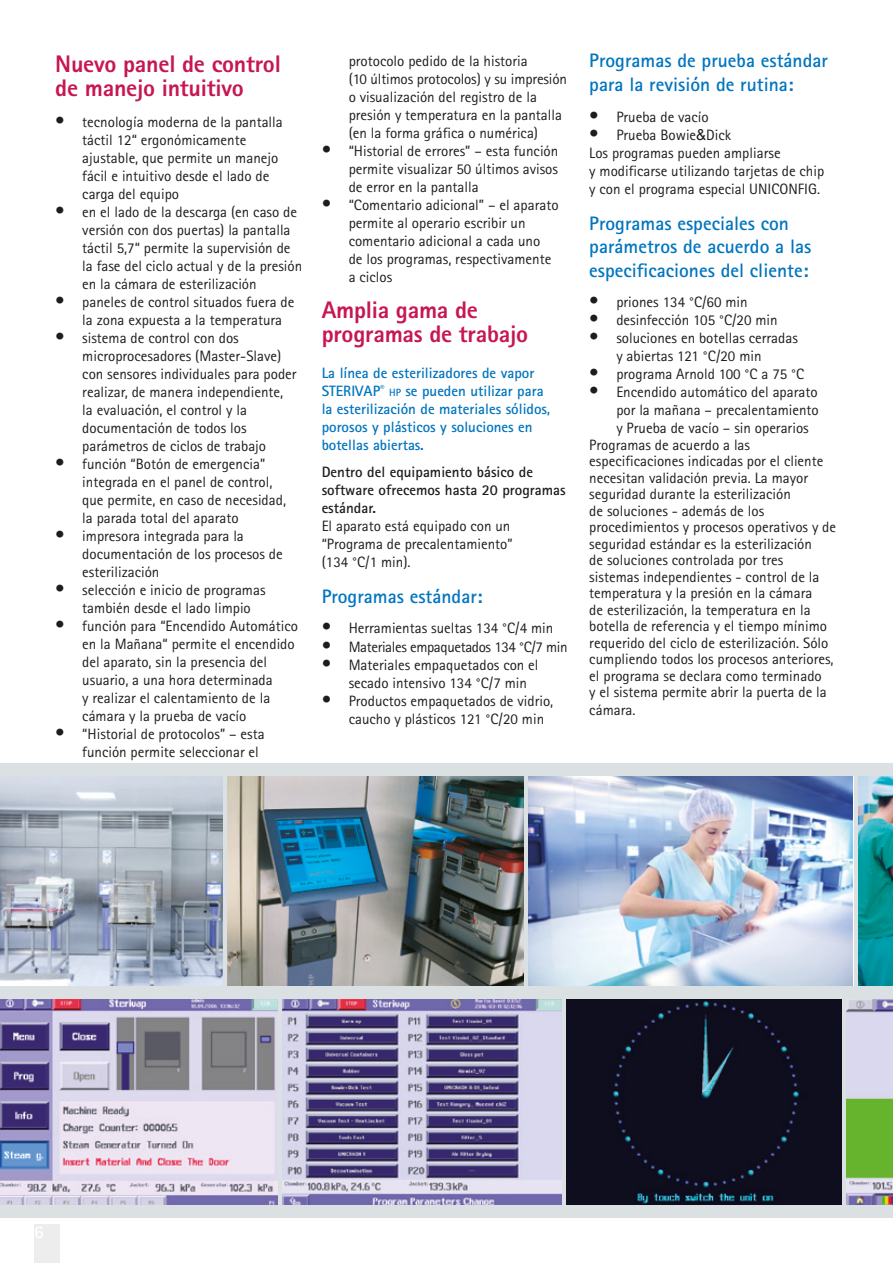
<style>
.page{position:relative;width:893px;height:1263px;background:#fff}
.page>*{position:absolute;margin:0;border:0;box-sizing:border-box;transform-origin:0 0}
.t1{font:800 24px/24px "Rotis Sans Serif Std";letter-spacing:-.01em;color:#c71653}
.t2{font:700 19.5px/23.4px "Rotis Sans Serif Std";color:#0075bf}
.Normální{font:15px/18px "Rotis Sans Serif Std";color:#1d1d1b}
.bezny_text-modry{font:700 15px/18px "Rotis Sans Serif Std";color:#0075bf}
.Normální-2{font:700 15px/18px "Rotis Sans Serif Std";color:#1d1d1b}
.Normální-3{font:15px "Rotis Sans Serif Std";letter-spacing:-.025em;color:#1d1d1b}
.s1{font-size:19.2px}
.s2{font-size:10.5px}
.s3{font-family:"Arial"}
</style>
<div class="page">
<div style="left:34px;top:1225px;width:26px;height:38px;background:#ededed"></div>
<img style="left:0;top:776px;width:224px;height:210px">
<img style="left:857px;top:776px;width:36px;height:210px">
<img style="left:227px;top:776px;width:625px;height:210px">
<img style="left:566px;top:999px;width:327px;height:206px">
<img style="left:0;top:999px;width:279px;height:206px">
<img style="left:282px;top:999px;width:280px;height:206px">
<div style="left:0;top:1205px;width:893px;height:13px;background:#dbe0e3"></div>
<div style="left:0;top:763px;width:893px;height:13px;background:#dbe0e3"></div>
<hr style="left:224px;top:773px;width:3px;height:217px;background:#dbe0e3">
<hr style="left:524px;top:773px;width:3px;height:217px;background:#dbe0e3">
<hr style="left:854px;top:773px;width:3px;height:217px;background:#dbe0e3">
<hr style="left:279px;top:995px;width:3px;height:218px;background:#dbe0e3">
<hr style="left:562px;top:995px;width:3px;height:218px;background:#dbe0e3">
<div style="left:0;top:986px;width:893px;height:13px;background:#dbe0e3"></div>
<hr style="left:843px;top:995px;width:3px;height:218px;background:#dbe0e3">
<p class="t1" style="left:55px;top:51px;width:227px">Nuevo panel de control de manejo intuitivo</p>
<p class="Normální" style="left:82px;top:112px;width:202px;text-indent:-27px"><span class="s1">•</span> tecnología moderna de la pantalla táctil 12“ ergonómicamente ajustable, que permite un manejo fácil e intuitivo desde el lado de carga del equipo</p>
<p class="Normální" style="left:82px;top:202px;width:221px;text-indent:-27px"><span class="s1">•</span> en el lado de la descarga (en caso de versión con dos puertas) la pantalla táctil 5,7“ permite la supervisión de la fase del ciclo actual y de la presión en la cámara de esterilización</p>
<p class="Normální" style="left:82px;top:292px;width:214px;text-indent:-27px"><span class="s1">•</span> paneles de control situados fuera de la zona expuesta a la temperatura</p>
<p class="Normální" style="left:82px;top:328px;width:216px;text-indent:-27px"><span class="s1">•</span> sistema de control con dos microprocesadores (Master-Slave) con sensores individuales para poder realizar, de manera independiente, la evaluación, el control y la documentación de todos los parámetros de ciclos de trabajo</p>
<p class="Normální" style="left:82px;top:454px;width:205px;text-indent:-27px"><span class="s1">•</span> función “Botón de emergencia” integrada en el panel de control, que permite, en caso de necesidad, la parada total del aparato</p>
<p class="Normální" style="left:82px;top:526px;width:202px;text-indent:-27px"><span class="s1">•</span> impresora integrada para la documentación de los procesos de esterilización</p>
<p class="Normální" style="left:82px;top:580px;width:185px;text-indent:-27px"><span class="s1">•</span> selección e inicio de programas también desde el lado limpio</p>
<p class="Normální" style="left:82px;top:616px;width:217px;text-indent:-27px"><span class="s1">•</span> función para “Encendido Automático en la Mañana“ permite el encendido del aparato, sin la presencia del usuario, a una hora determinada<br>y realizar el calentamiento de la cámara y la prueba de vacío</p>
<p class="Normální" style="left:82px;top:724px;width:184px;text-indent:-27px"><span class="s1">•</span> “Historial de protocolos” – esta función permite seleccionar el</p>
<p class="Normální" style="left:349px;top:51px;width:220px">protocolo pedido de la historia<br>(10 últimos protocolos) y su impresión o visualización del registro de la presión y temperatura en la pantalla (en la forma gráfica o numérica)</p>
<p class="Normální" style="left:349px;top:141px;width:211px;text-align:justify;text-indent:-27px"><span class="s1">•</span> “Historial de errores” – esta función permite visualizar 50 últimos avisos de error en la pantalla</p>
<p class="Normální" style="left:349px;top:195px;width:211px;text-indent:-27px"><span class="s1">•</span> “Comentario adicional” – el aparato permite al operario escribir un comentario adicional a cada uno<br>de los programas, respectivamente a ciclos</p>
<p class="t1" style="left:322px;top:298px;width:208px">Amplia gama de programas de trabajo</p>
<p class="bezny_text-modry" style="left:322px;top:364px;width:230px">La línea de esterilizadores de vapor STERIVAP<sup>®</sup> <span class="s2">HP</span> se pueden utilizar para la esterilización de materiales sólidos, porosos y plásticos y soluciones en botellas abiertas.</p>
<p class="Normální-2" style="left:322px;top:462px;width:246px">Dentro del equipamiento básico de software ofrecemos hasta 20 programas estándar.</p>
<p class="Normální" style="left:322px;top:516px;width:193px">El aparato está equipado con un “Programa de precalentamiento” (134 °C/1 min).</p>
<p class="t2" style="left:322px;top:584px;width:163px">Programas estándar:</p>
<p class="Normální" style="left:322px;top:619px;width:233px"><span class="s1">•</span> Herramientas sueltas 134 °C/4 min</p>
<p class="Normální-3" style="left:322px;top:637px;width:248px"><span class="s1">•</span> Materiales empaquetados 134 °C/7 min</p>
<p class="Normální" style="left:349px;top:655px;width:191px;text-indent:-27px"><span class="s1">•</span> Materiales empaquetados con el secado intensivo 134 °C/7 min</p>
<p class="Normální" style="left:349px;top:691px;width:206px;text-indent:-27px"><span class="s1">•</span> Productos empaquetados de vidrio, caucho y plásticos 121 °C/20 min</p>
<p class="t2" style="left:589px;top:49px;width:240px">Programas de prueba estándar para la revisión de rutina:</p>
<p class="Normální" style="left:589px;top:107px;width:121px"><span class="s1">•</span> Prueba de vacío</p>
<p class="Normální" style="left:589px;top:125px;width:143px"><span class="s1">•</span> Prueba Bowie<span class="s3">&amp;</span>Dick</p>
<p class="Normální" style="left:589px;top:143px;width:236px">Los programas pueden ampliarse<br>y modificarse utilizando tarjetas de chip y con el programa especial UNICONFIG.</p>
<p class="t2" style="left:589px;top:211px;width:224px">Programas especiales con parámetros de acuerdo a las especificaciones del cliente:</p>
<p class="Normální" style="left:589px;top:293px;width:160px"><span class="s1">•</span> priones 134 °C/60 min</p>
<p class="Normální" style="left:589px;top:311px;width:190px"><span class="s1">•</span> desinfección 105 °C/20 min</p>
<p class="Normální" style="left:616px;top:329px;width:183px;text-indent:-27px"><span class="s1">•</span> soluciones en botellas cerradas y abiertas 121 °C/20 min</p>
<p class="Normální" style="left:589px;top:365px;width:217px"><span class="s1">•</span> programa Arnold 100 °C a 75 °C</p>
<p class="Normální" style="left:616px;top:383px;width:204px;text-align:justify;text-indent:-27px"><span class="s1">•</span> Encendido automático del aparato por la mañana – precalentamiento y Prueba de vacío – sin operarios</p>
<p class="Normální" style="left:589px;top:436px;width:162px">Programas de acuerdo a las</p>
<p class="Normální" style="left:589px;top:452px;width:236px">especificaciones indicadas por el cliente</p>
<p class="Normální" style="left:589px;top:469px;width:248px;line-height:16.5px">necesitan validación previa. La mayor seguridad durante la esterilización<br>de soluciones - además de los procedimientos y procesos operativos y de seguridad estándar es la esterilización<br>de soluciones controlada por tres sistemas independientes - control de la temperatura y la presión en la cámara<br>de esterilización, la temperatura en la botella de referencia y el tiempo mínimo requerido del ciclo de esterilización. Sólo cumpliendo todos los procesos anteriores, el programa se declara como terminado<br>y el sistema permite abrir la puerta de la</p>
<p class="Normální" style="left:589px;top:701px;width:48px">cámara.</p>
</div>
